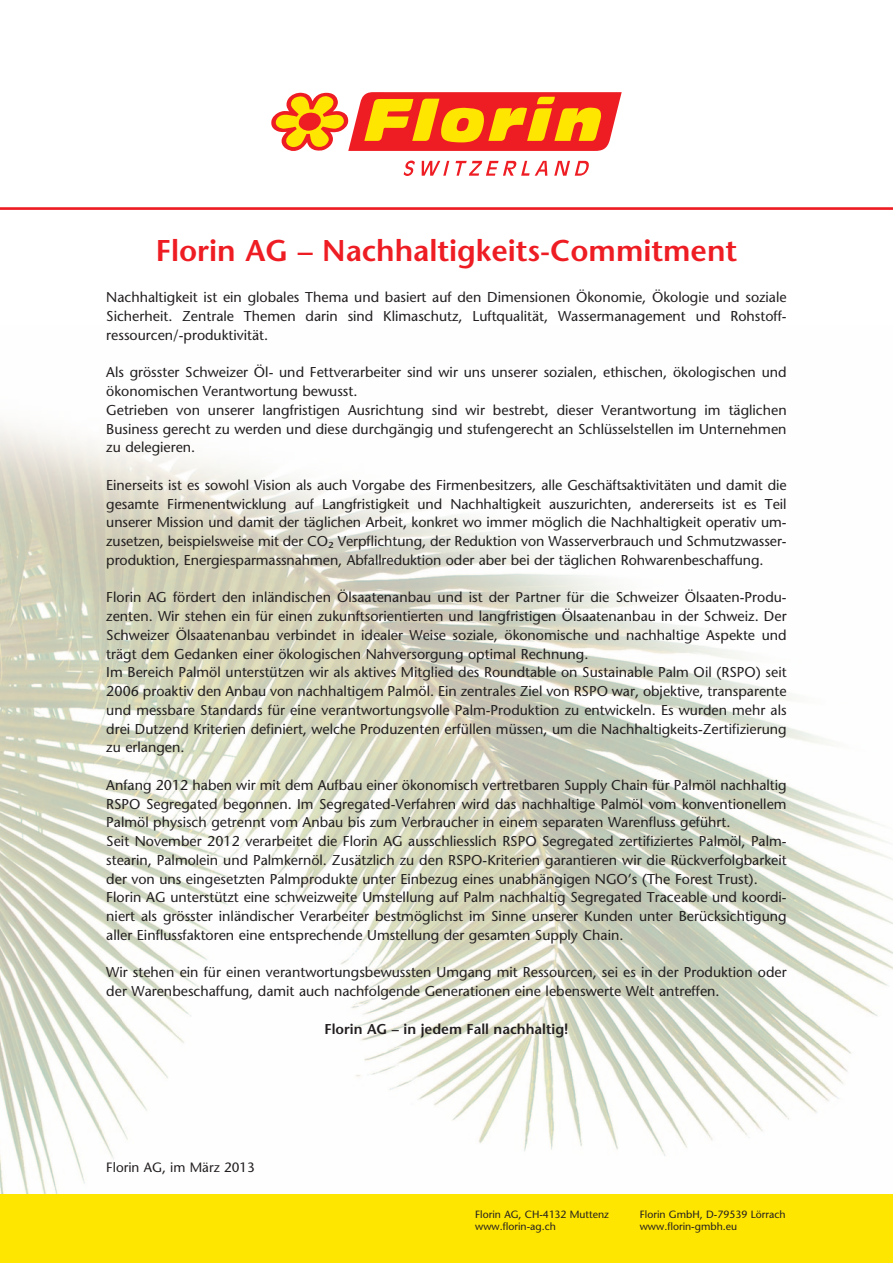
<style>
.page{position:relative;width:893px;height:1263px;background:#fff}
.page>*{position:absolute;margin:0;border:0;box-sizing:border-box;transform-origin:0 0}
.t1{font:600 30px "Stone Sans";color:#ee1d23}
.t2{font:14.25px/18.8px "Stone Sans";color:#231f20}
.t3{font:600 14.25px "Stone Sans";color:#231f20}
.t4{font:13.5px "Stone Sans";color:#231f20}
.t5{font:10.5px/11.2px "Stone Sans";color:#231f20}
</style>
<div class="page">
<img style="left:0;top:423px;width:893px;height:772px">
<div style="left:0;top:1195px;width:893px;height:68px;background:#ffe601"></div>
<hr style="left:0;top:207px;width:893px;height:3px;background:#ee1d23">
<svg style="left:271px;top:92px;width:351px;height:84px"></svg>
<h1 class="t1" style="left:156px;top:232px;width:583px">Florin AG – Nachhaltigkeits-Commitment</h1>
<p class="t2" style="left:106px;top:288px;width:682px;text-align:justify">Nachhaltigkeit ist ein globales Thema und basiert auf den Dimensionen Ökonomie, Ökologie und soziale Sicherheit. Zentrale Themen darin sind Klimaschutz, Luftqualität, Wassermanagement und Rohstoff&shy;ressourcen/-produktivität.</p>
<p class="t2" style="left:106px;top:363px;width:682px">Als grösster Schweizer Öl- und Fettverarbeiter sind wir uns unserer sozialen, ethischen, ökologischen und ökonomischen Verantwortung bewusst.<br>Getrieben von unserer langfristigen Ausrichtung sind wir bestrebt, dieser Verantwortung im täglichen Business gerecht zu werden und diese durchgängig und stufengerecht an Schlüsselstellen im Unternehmen zu delegieren.</p>
<p class="t2" style="left:106px;top:475px;width:682px;text-align:justify">Einerseits ist es sowohl Vision als auch Vorgabe des Firmenbesitzers, alle Geschäftsaktivitäten und damit die gesamte Firmenentwicklung auf Langfristigkeit und Nachhaltigkeit auszurichten, andererseits ist es Teil unserer Mission und damit der täglichen Arbeit, konkret wo immer möglich die Nachhaltigkeit operativ um&shy;zusetzen, beispielsweise mit der CO² Verpflichtung, der Reduktion von Wasserverbrauch und Schmutzwasser&shy;produktion, Energiesparmassnahmen, Abfallreduktion oder aber bei der täglichen Rohwarenbeschaffung.</p>
<p class="t2" style="left:106px;top:588px;width:682px">Florin AG fördert den inländischen Ölsaatenanbau und ist der Partner für die Schweizer Ölsaaten-Produ&shy;zenten. Wir stehen ein für einen zukunftsorientierten und langfristigen Ölsaatenanbau in der Schweiz. Der Schweizer Ölsaatenanbau verbindet in idealer Weise soziale, ökonomische und nachhaltige Aspekte und trägt dem Gedanken einer ökologischen Nahversorgung optimal Rechnung.<br>Im Bereich Palmöl unterstützen wir als aktives Mitglied des Roundtable on Sustainable Palm Oil (RSPO) seit 2006 proaktiv den Anbau von nachhaltigem Palmöl. Ein zentrales Ziel von RSPO war, objektive, transparente und messbare Standards für eine verantwortungsvolle Palm-Produktion zu entwickeln. Es wurden mehr als drei Dutzend Kriterien definiert, welche Produzenten erfüllen müssen, um die Nachhaltigkeits-Zertifizierung zu erlangen.</p>
<p class="t2" style="left:106px;top:775px;width:682px">Anfang 2012 haben wir mit dem Aufbau einer ökonomisch vertretbaren Supply Chain für Palmöl nachhaltig RSPO Segregated begonnen. Im Segregated-Verfahren wird das nachhaltige Palmöl vom konventionellem Palmöl physisch getrennt vom Anbau bis zum Verbraucher in einem separaten Warenfluss geführt.<br>Seit November 2012 verarbeitet die Florin AG ausschliesslich RSPO Segregated zertifiziertes Palmöl, Palm&shy;stearin, Palmolein und Palmkernöl. Zusätzlich zu den RSPO-Kriterien garantieren wir die Rückverfolgbarkeit der von uns eingesetzten Palmprodukte unter Einbezug eines unabhängigen NGO’s (The Forest Trust).<br>Florin AG unterstützt eine schweizweite Umstellung auf Palm nachhaltig Segregated Traceable und koordi&shy;niert als grösster inländischer Verarbeiter bestmöglichst im Sinne unserer Kunden unter Berücksichtigung aller Einflussfaktoren eine entsprechende Umstellung der gesamten Supply Chain.</p>
<p class="t2" style="left:106px;top:963px;width:682px">Wir stehen ein für einen verantwortungsbewussten Umgang mit Ressourcen, sei es in der Produktion oder der Warenbeschaffung, damit auch nachfolgende Generationen eine lebenswerte Welt antreffen.</p>
<p class="t3" style="left:324px;top:1020px;width:246px">Florin AG – in jedem Fall nachhaltig!</p>
<p class="t4" style="left:106px;top:1160px;width:150px">Florin AG, im März 2013</p>
<p class="t5" style="left:475px;top:1209px;width:135px">Florin AG, CH-4132 Muttenz www.florin-ag.ch</p>
<p class="t5" style="left:640px;top:1209px;width:147px">Florin GmbH, D-79539 Lörrach www.florin-gmbh.eu</p>
</div>
